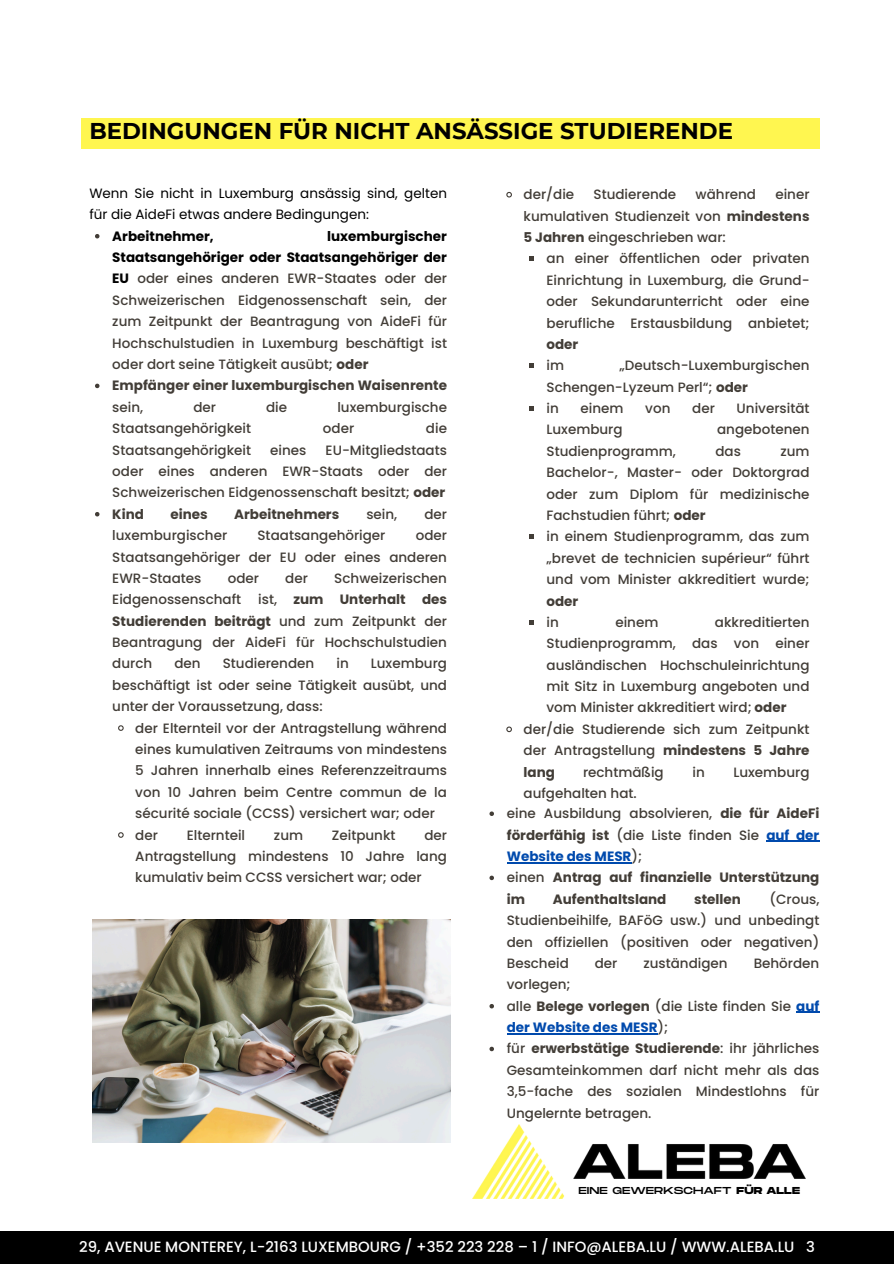
<style>
.page{position:relative;width:894px;height:1264px;background:#fff}
.page>*{position:absolute;margin:0;border:0;box-sizing:border-box;transform-origin:0 0}
.t1{font:700 22.8px "Montserrat";color:#000}
.t2{font:500 14.85px "Poppins";color:#fff}
.t3{font:500 13.5px/21.3px "Poppins";color:#423d37;text-align:justify}
.t4{font:700 13.5px/21.3px "Poppins";color:#423d37}
.t5{font:13.5px/21.3px "Poppins";color:#000}
.t6{font:700 13.5px "Poppins";color:#000}
.t7{font:10.05px "Monument Extended";color:#000}
.s1{font-weight:700;color:#000}
.s2{font-weight:700}
.s3{font-weight:500}
.s4{font-weight:700;color:#004aad}
</style>
<div class="page">
<div style="left:0;top:1230px;width:893px;height:33px;background:#000"></div>
<div style="left:81px;top:118px;width:738px;height:31px;background:#fff650"></div>
<img style="left:92px;top:919px;width:358px;height:223px">
<svg style="left:95px;top:234px;width:4px;height:4px"></svg>
<svg style="left:95px;top:383px;width:4px;height:5px"></svg>
<svg style="left:95px;top:512px;width:4px;height:4px"></svg>
<svg style="left:118px;top:725px;width:6px;height:6px"></svg>
<svg style="left:118px;top:832px;width:6px;height:6px"></svg>
<svg style="left:506px;top:191px;width:6px;height:7px"></svg>
<svg style="left:529px;top:256px;width:4px;height:5px"></svg>
<svg style="left:529px;top:363px;width:4px;height:5px"></svg>
<svg style="left:529px;top:406px;width:4px;height:5px"></svg>
<svg style="left:529px;top:534px;width:4px;height:5px"></svg>
<svg style="left:529px;top:620px;width:4px;height:4px"></svg>
<svg style="left:506px;top:726px;width:6px;height:7px"></svg>
<svg style="left:489px;top:811px;width:5px;height:5px"></svg>
<hr style="left:766px;top:840px;width:53px;height:1px;background:#004aad">
<hr style="left:506px;top:862px;width:125px;height:1px;background:#004aad">
<svg style="left:489px;top:875px;width:5px;height:5px"></svg>
<svg style="left:489px;top:1004px;width:5px;height:4px"></svg>
<svg style="left:796px;top:1011px;width:23px;height:1px"></svg>
<hr style="left:506px;top:1033px;width:151px;height:1px;background:#004aad">
<svg style="left:489px;top:1046px;width:5px;height:5px"></svg>
<img style="left:472px;top:1124px;width:333px;height:74px">
<p class="t1" style="left:89px;top:117px;width:645px">BEDINGUNGEN FÜR NICHT ANSÄSSIGE STUDIERENDE</p>
<p class="t5" style="left:89px;top:182px;width:359px">Wenn Sie nicht in Luxemburg ansässig sind, gelten für die AideFi etwas andere Bedingungen:</p>
<p class="t6" style="left:112px;top:226px;width:103px">Arbeitnehmer,</p>
<p class="t3" style="left:112px;top:225px;width:336px;text-indent:215px"><span class="s1">luxemburgischer Staatsangehöriger oder Staatsangehöriger der EU</span> oder eines anderen EWR-Staates oder der Schweizerischen Eidgenossenschaft sein, der zum Zeitpunkt der Beantragung von AideFi für Hochschulstudien in Luxemburg beschäftigt ist oder dort seine Tätigkeit ausübt; <span class="s2">oder</span></p>
<p class="t4" style="left:112px;top:375px;width:336px">Empfänger einer luxemburgischen Waisenrente <span class="s3">sein,</span></p>
<p class="t3" style="left:193px;top:396px;width:24px">der</p>
<p class="t3" style="left:266px;top:396px;width:23px">die</p>
<p class="t3" style="left:337px;top:396px;width:111px">luxemburgische</p>
<p class="t3" style="left:112px;top:418px;width:140px">Staatsangehörigkeit</p>
<p class="t3" style="left:323px;top:418px;width:33px">oder</p>
<p class="t3" style="left:426px;top:418px;width:23px">die</p>
<p class="t3" style="left:112px;top:439px;width:140px">Staatsangehörigkeit</p>
<p class="t3" style="left:270px;top:439px;width:38px">eines</p>
<p class="t3" style="left:112px;top:439px;width:336px;text-indent:213px">EU-Mitgliedstaats oder eines anderen EWR-Staats oder der Schweizerischen Eidgenossenschaft besitzt; <span class="s2">oder</span></p>
<p class="t4" style="left:112px;top:503px;width:33px">Kind</p>
<p class="t4" style="left:170px;top:503px;width:39px">eines</p>
<p class="t4" style="left:234px;top:503px;width:107px">Arbeitnehmers</p>
<p class="t3" style="left:366px;top:503px;width:32px">sein,</p>
<p class="t3" style="left:424px;top:503px;width:24px">der</p>
<p class="t3" style="left:112px;top:524px;width:116px">luxemburgischer</p>
<p class="t3" style="left:257px;top:524px;width:129px">Staatsangehöriger</p>
<p class="t3" style="left:112px;top:524px;width:336px;text-indent:303px">oder Staatsangehöriger der EU oder eines anderen EWR-Staates</p>
<p class="t3" style="left:228px;top:567px;width:33px">oder</p>
<p class="t3" style="left:285px;top:567px;width:24px">der</p>
<p class="t3" style="left:334px;top:567px;width:114px">Schweizerischen</p>
<p class="t3" style="left:112px;top:589px;width:130px">Eidgenossenschaft</p>
<p class="t3" style="left:112px;top:589px;width:336px;text-indent:146px">ist, <span class="s2">zum Unterhalt des Studierenden beiträgt</span> und zum Zeitpunkt der Beantragung der AideFi für Hochschulstudien durch</p>
<p class="t3" style="left:174px;top:653px;width:28px">den</p>
<p class="t3" style="left:223px;top:653px;width:93px">Studierenden</p>
<p class="t3" style="left:336px;top:653px;width:14px">in</p>
<p class="t3" style="left:112px;top:653px;width:336px;text-indent:258px">Luxemburg beschäftigt ist oder seine Tätigkeit ausübt, und unter der Voraussetzung, dass:</p>
<p class="t3" style="left:135px;top:717px;width:313px">der Elternteil vor der Antragstellung während eines kumulativen Zeitraums von mindestens 5 Jahren innerhalb eines Referenzzeitraums von 10 Jahren beim Centre commun de la sécurité sociale (CCSS) versichert war; oder</p>
<p class="t3" style="left:135px;top:824px;width:24px">der</p>
<p class="t3" style="left:187px;top:824px;width:60px">Elternteil</p>
<p class="t3" style="left:274px;top:824px;width:31px">zum</p>
<p class="t3" style="left:332px;top:824px;width:65px">Zeitpunkt</p>
<p class="t3" style="left:135px;top:824px;width:313px;text-indent:289px">der Antragstellung mindestens 10 Jahre lang kumulativ beim CCSS versichert war; oder</p>
<p class="t3" style="left:523px;top:184px;width:52px">der/die</p>
<p class="t3" style="left:593px;top:184px;width:84px">Studierende</p>
<p class="t3" style="left:695px;top:184px;width:62px">während</p>
<p class="t3" style="left:523px;top:184px;width:287px;text-indent:252px">einer kumulativen Studienzeit von <span class="s2">mindestens 5 Jahren</span> eingeschrieben war:</p>
<p class="t3" style="left:546px;top:248px;width:264px">an einer öffentlichen oder privaten Einrichtung in Luxemburg, die Grund&shy;oder Sekundarunterricht oder eine berufliche Erstausbildung anbietet; <span class="s2">oder</span></p>
<p class="t3" style="left:546px;top:355px;width:19px">im</p>
<p class="t3" style="left:546px;top:355px;width:264px;text-indent:73px">„Deutsch-Luxemburgischen<br>Schengen-Lyzeum Perl“; <span class="s2">oder</span></p>
<p class="t3" style="left:546px;top:397px;width:14px">in</p>
<p class="t3" style="left:580px;top:397px;width:45px">einem</p>
<p class="t3" style="left:645px;top:397px;width:27px">von</p>
<p class="t3" style="left:692px;top:397px;width:24px">der</p>
<p class="t3" style="left:736px;top:397px;width:74px">Universität</p>
<p class="t3" style="left:546px;top:419px;width:78px">Luxemburg</p>
<p class="t3" style="left:717px;top:419px;width:94px">angebotenen</p>
<p class="t3" style="left:546px;top:440px;width:131px">Studienprogramm,</p>
<p class="t3" style="left:715px;top:440px;width:27px">das</p>
<p class="t3" style="left:546px;top:440px;width:264px;text-indent:234px">zum Bachelor-, Master- oder Doktorgrad oder zum Diplom für medizinische Fachstudien führt; <span class="s2">oder</span></p>
<p class="t3" style="left:546px;top:526px;width:264px">in einem Studienprogramm, das zum „brevet de technicien supérieur“ führt und vom Minister akkreditiert wurde; <span class="s2">oder</span></p>
<p class="t3" style="left:546px;top:611px;width:14px">in</p>
<p class="t3" style="left:615px;top:611px;width:45px">einem</p>
<p class="t3" style="left:546px;top:611px;width:264px;text-indent:168px">akkreditierten Studienprogramm, das von einer ausländischen Hochschuleinrichtung mit Sitz in Luxemburg angeboten und vom Minister akkreditiert wird; <span class="s2">oder</span></p>
<p class="t3" style="left:523px;top:718px;width:287px">der/die Studierende sich zum Zeitpunkt der Antragstellung <span class="s2">mindestens 5 Jahre lang</span></p>
<p class="t3" style="left:583px;top:761px;width:82px">rechtmäßig</p>
<p class="t3" style="left:692px;top:761px;width:14px">in</p>
<p class="t3" style="left:733px;top:761px;width:78px">Luxemburg</p>
<p class="t3" style="left:523px;top:782px;width:115px">aufgehalten hat.</p>
<p class="t3" style="left:506px;top:802px;width:314px">eine Ausbildung absolvieren, <span class="s2">die für AideFi förderfähig ist</span> (die Liste finden Sie <span class="s4">auf der Website des MESR</span>);</p>
<p class="t4" style="left:506px;top:867px;width:314px"><span class="s3">einen</span> Antrag auf finanzielle Unterstützung im</p>
<p class="t3" style="left:506px;top:888px;width:314px;text-indent:262px">(Crous, Studienbeihilfe, BAFöG usw.) und unbedingt den offiziellen (positiven oder negativen)<br>Bescheid</p>
<p class="t4" style="left:552px;top:888px;width:115px">Aufenthaltsland</p>
<p class="t4" style="left:694px;top:888px;width:48px">stellen</p>
<p class="t3" style="left:594px;top:952px;width:24px">der</p>
<p class="t3" style="left:643px;top:952px;width:86px">zuständigen</p>
<p class="t3" style="left:753px;top:952px;width:67px">Behörden</p>
<p class="t3" style="left:506px;top:973px;width:65px">vorlegen;</p>
<p class="t3" style="left:506px;top:995px;width:314px">alle <span class="s2">Belege vorlegen</span> (die Liste finden Sie <span class="s4">auf der Website des MESR</span>);</p>
<p class="t3" style="left:506px;top:1038px;width:314px">für <span class="s2">erwerbstätige Studierende</span>: ihr jährliches Gesamteinkommen darf nicht mehr als das 3,5-fache des sozialen Mindestlohns für Ungelernte betragen.</p>
<p class="t7" style="left:578px;top:1185px;width:223px">EINE GEWERKSCHAFT <span class="s2">FÜR ALLE</span></p>
<h1 class="t2" style="left:79px;top:1236px;width:737px">29, AVENUE MONTEREY, L-2163 LUXEMBOURG / +352 223 228 – 1 / INFO@ALEBA.LU / WWW.ALEBA.LU 3</h1>
</div>
